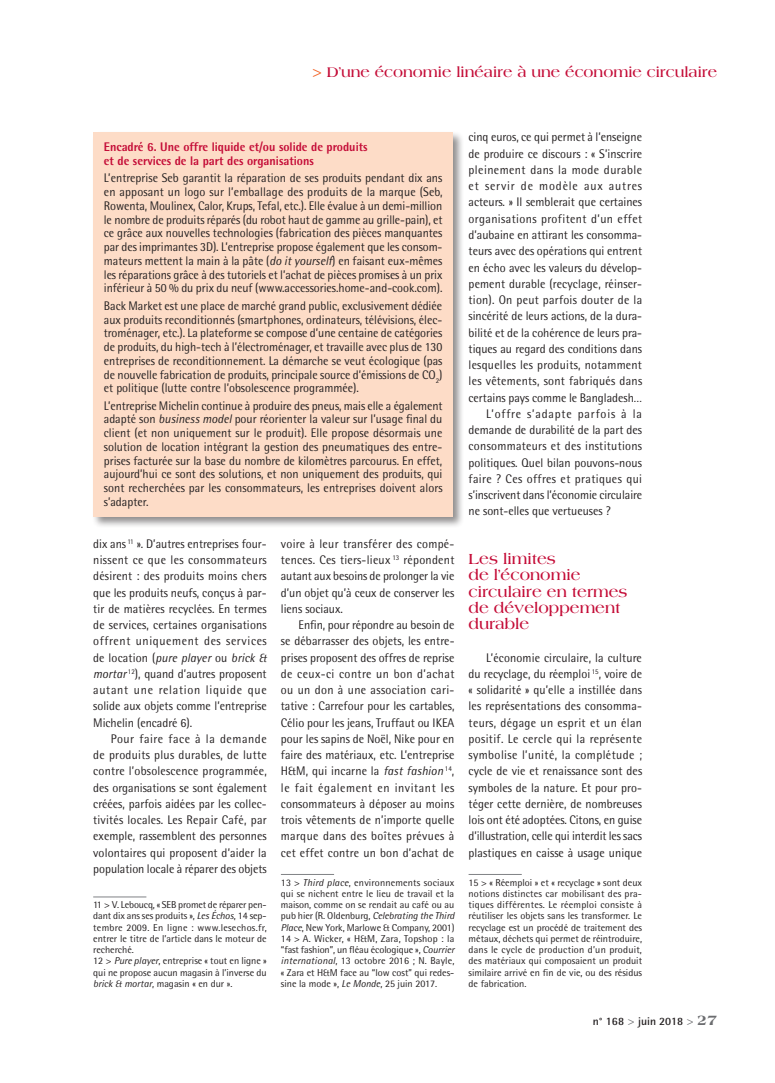
<style>
.page{position:relative;width:775px;height:1083px;background:#fff}
.page>*{position:absolute;margin:0;border:0;box-sizing:border-box;transform-origin:0 0}
.t1{font:700 15.62px/16.2px "Americana Std";color:#c40c37}
.t2{font:700 15px "Americana Std";color:#c40c37}
.t3{font:12.5px/16.2px "Rotis Semi Sans Std";color:#231f20;text-align:justify;scale:.95 1}
.t4{font:12.5px "Rotis Semi Sans Std";letter-spacing:.035em;color:#231f20;scale:.95 1}
.t5{font:800 12.5px/13.8px "Rotis Semi Sans Std";color:#c40c37;scale:.95 1}
.t6{font:12.5px "Rotis Semi Sans Std";letter-spacing:.02em;color:#231f20;scale:.95 1}
.t7{font:12.5px "Rotis Semi Sans Std";letter-spacing:.025em;color:#231f20;scale:.95 1}
.t8{font:12.5px "Rotis Semi Sans Std";letter-spacing:.07em;color:#231f20;scale:.95 1}
.t9{font:700 11.25px "Rotis Semi Sans Std";color:#231f20}
.t10{font:10px/11.2px "Rotis Semi Sans Std";color:#231f20;text-align:justify}
.s1{font-size:15.62px;color:#f26428}
.s2{font-style:italic}
.s3{font-family:"Americana Std";color:#6c6d70}
.s4{font-family:"Americana Std";font-weight:800;font-size:15px;color:#6c6d70}
</style>
<div class="page">
<hr style="left:93px;top:896px;width:53px;height:1px;background:#808285">
<hr style="left:281px;top:874px;width:53px;height:1px;background:#808285">
<hr style="left:468px;top:874px;width:53px;height:1px;background:#808285">
<div style="left:91px;top:130px;width:374px;height:398px;background:#231f20;opacity:.5"></div>
<div style="left:93px;top:132px;width:360px;height:384px;background:#fddcc7"></div>
<p class="t2" style="left:312px;top:64px;width:406px"><span class="s1">&gt;</span> D’une économie linéaire à une économie circulaire</p>
<p class="t5" style="left:104px;top:140px;width:279px">Encadré 6. Une offre liquide et/ou solide de produits et de services de la part des organisations</p>
<p class="t3" style="left:104px;top:171px;width:358px;line-height:13.8px">L’entreprise Seb garantit la réparation de ses produits pendant dix ans en apposant un logo sur l’emballage des produits de la marque (Seb, Rowenta, Moulinex, Calor, Krups, Tefal, etc.). Elle évalue à un demi-million le nombre de produits réparés (du robot haut de gamme au grille-pain), et ce grâce aux nouvelles technologies (fabrication des pièces manquantes par des imprimantes 3D). L’entreprise propose également que les consom&shy;mateurs mettent la main à la pâte (<span class="s2">do it yourself</span>) en faisant eux-mêmes les réparations grâce à des tutoriels et l’achat de pièces promises à un prix inférieur à 50 % du prix du neuf (www.accessories.home-and-cook.com).</p>
<p class="t3" style="left:104px;top:299px;width:358px;line-height:13.8px">Back Market est une place de marché grand public, exclusivement dédiée aux produits reconditionnés (smartphones, ordinateurs, télévisions, élec&shy;troménager, etc.). La plateforme se compose d’une centaine de catégories de produits, du high-tech à l’électroménager, et travaille avec plus de 130 entreprises de reconditionnement. La démarche se veut écologique (pas de nouvelle fabrication de produits, principale source d’émissions de CO<sub>2</sub>) et politique (lutte contre l’obsolescence programmée).</p>
<p class="t3" style="left:104px;top:398px;width:358px;line-height:13.8px">L’entreprise Michelin continue à produire des pneus, mais elle a également adapté son <span class="s2">business model</span> pour réorienter la valeur sur l’usage final du client (et non uniquement sur le produit). Elle propose désormais une solution de location intégrant la gestion des pneumatiques des entre&shy;prises facturée sur la base du nombre de kilomètres parcourus. En effet, aujourd’hui ce sont des solutions, et non uniquement des produits, qui sont recherchées par les consommateurs, les entreprises doivent alors s’adapter.</p>
<p class="t3" style="left:93px;top:535px;width:184px">dix ans <sup>11</sup> ». D’autres entreprises four&shy;nissent ce que les consommateurs désirent : des produits moins chers que les produits neufs, conçus à par&shy;tir de matières recyclées. En termes de services, certaines organisations offrent uniquement des services de location (<span class="s2">pure player</span> ou <span class="s2">brick &amp; mortar</span> <sup>12</sup>), quand d’autres proposent autant une relation liquide que solide aux objets comme l’entreprise Michelin (encadré 6).</p>
<p class="t3" style="left:93px;top:730px;width:184px;text-indent:18px">Pour faire face à la demande de produits plus durables, de lutte contre l’obsolescence programmée, des organisations se sont également créées, parfois aidées par les collec&shy;tivités locales. Les Repair Café, par exemple, rassemblent des personnes volontaires qui proposent d’aider la population locale à réparer des objets</p>
<p class="t10" style="left:93px;top:899px;width:175px;text-align:left">11 &gt; V. Leboucq, « SEB promet de réparer pen&shy;dant dix ans ses produits », <span class="s2">Les Échos</span>, 14 sep&shy;tembre 2009. En ligne : www.lesechos.fr, entrer le titre de l’article dans le moteur de recherché.<br>12 &gt; <span class="s2">Pure player</span>, entreprise « tout en ligne » qui ne propose aucun magasin à l’inverse du <span class="s2">brick &amp; mortar</span>, magasin « en dur ».</p>
<p class="t3" style="left:281px;top:535px;width:184px">voire à leur transférer des compé&shy;tences. Ces tiers-lieux <sup>13</sup> répondent autant aux besoins de prolonger la vie d’un objet qu’à ceux de conserver les liens sociaux.</p>
<p class="t3" style="left:281px;top:617px;width:184px;text-indent:18px">Enfin, pour répondre au besoin de se débarrasser des objets, les entre&shy;prises proposent des offres de reprise de ceux-ci contre un bon d’achat ou un don à une association cari&shy;tative : Carrefour pour les cartables, Célio pour les jeans, Truffaut ou IKEA pour les sapins de Noël, Nike pour en faire des matériaux, etc. L’entreprise H&amp;M, qui incarne la <span class="s2">fast fashion</span> <sup>14</sup>, le fait également en invitant les consommateurs à déposer au moins trois vêtements de n’importe quelle marque dans des boîtes prévues à cet effet contre un bon d’achat de</p>
<p class="t10" style="left:281px;top:876px;width:175px">13 &gt; <span class="s2">Third place</span>, environnements sociaux qui se nichent entre le lieu de travail et la maison, comme on se rendait au café ou au pub hier (R. Oldenburg, <span class="s2">Celebrating the Third Place</span>, New York, Marlowe &amp; Company, 2001)<br>14 &gt; A. Wicker, « H&amp;M, Zara, Topshop : la “fast fashion”, un fléau écologique », <span class="s2">Courrier international</span>, 13 octobre 2016 ; N. Bayle, « Zara et H&amp;M face au “low cost” qui redes&shy;sine la mode », <span class="s2">Le Monde</span>, 25 juin 2017.</p>
<p class="t3" style="left:468px;top:129px;width:184px">cinq euros, ce qui permet à l’enseigne</p>
<p class="t3" style="left:468px;top:145px;width:184px">de produire ce discours : « S’inscrire</p>
<p class="t4" style="left:468px;top:162px;width:184px">pleinement dans la mode durable</p>
<p class="t8" style="left:468px;top:179px;width:184px">et servir de modèle aux autres</p>
<p class="t3" style="left:468px;top:194px;width:184px">acteurs. » Il semblerait que certaines</p>
<p class="t4" style="left:468px;top:211px;width:184px">organisations profitent d’un effet</p>
<p class="t3" style="left:468px;top:227px;width:184px">d’aubaine en attirant les consomma-</p>
<p class="t3" style="left:468px;top:243px;width:184px">teurs avec des opérations qui entrent</p>
<p class="t3" style="left:468px;top:259px;width:184px">en écho avec les valeurs du dévelop-</p>
<p class="t3" style="left:468px;top:275px;width:184px">pement durable (recyclage, réinser-</p>
<p class="t6" style="left:468px;top:292px;width:184px">tion). On peut parfois douter de la</p>
<p class="t3" style="left:468px;top:308px;width:184px">sincérité de leurs actions, de la dura-</p>
<p class="t3" style="left:468px;top:324px;width:184px">bilité et de la cohérence de leurs pra-</p>
<p class="t3" style="left:468px;top:340px;width:184px">tiques au regard des conditions dans</p>
<p class="t6" style="left:468px;top:357px;width:184px">lesquelles les produits, notamment</p>
<p class="t7" style="left:468px;top:374px;width:184px">les vêtements, sont fabriqués dans</p>
<p class="t3" style="left:468px;top:389px;width:184px">certains pays comme le Bangladesh…</p>
<p class="t8" style="left:486px;top:406px;width:165px">L’offre s’adapte parfois à la</p>
<p class="t3" style="left:468px;top:422px;width:184px">demande de durabilité de la part des</p>
<p class="t7" style="left:468px;top:439px;width:184px">consommateurs et des institutions</p>
<p class="t3" style="left:468px;top:454px;width:184px">politiques. Quel bilan pouvons-nous</p>
<p class="t4" style="left:468px;top:471px;width:184px">faire ? Ces offres et pratiques qui</p>
<p class="t3" style="left:468px;top:486px;width:184px">s’inscrivent dans l’économie circulaire</p>
<p class="t3" style="left:468px;top:503px;width:151px">ne sont-elles que vertueuses ?</p>
<p class="t1" style="left:468px;top:551px;width:160px">Les limites<br>de l’économie circulaire en termes de développement durable</p>
<p class="t3" style="left:468px;top:649px;width:184px;text-indent:18px">L’économie circulaire, la culture du recyclage, du réemploi <sup>15</sup>, voire de « solidarité » qu’elle a instillée dans les représentations des consomma&shy;teurs, dégage un esprit et un élan positif. Le cercle qui la représente symbolise l’unité, la complétude ; cycle de vie et renaissance sont des symboles de la nature. Et pour pro&shy;téger cette dernière, de nombreuses lois ont été adoptées. Citons, en guise d’illustration, celle qui interdit les sacs plastiques en caisse à usage unique</p>
<p class="t10" style="left:468px;top:876px;width:175px">15 &gt; « Réemploi » et « recyclage » sont deux notions distinctes car mobilisant des pra&shy;tiques différentes. Le réemploi consiste à réutiliser les objets sans les transformer. Le recyclage est un procédé de traitement des métaux, déchets qui permet de réintroduire, dans le cycle de production d’un produit, des matériaux qui composaient un produit similaire arrivé en fin de vie, ou des résidus de fabrication.</p>
<p class="t9" style="left:592px;top:1014px;width:126px">n° 168 <span class="s3">&gt;</span> juin 2018 <span class="s3">&gt;</span> <span class="s4">27</span></p>
</div>
